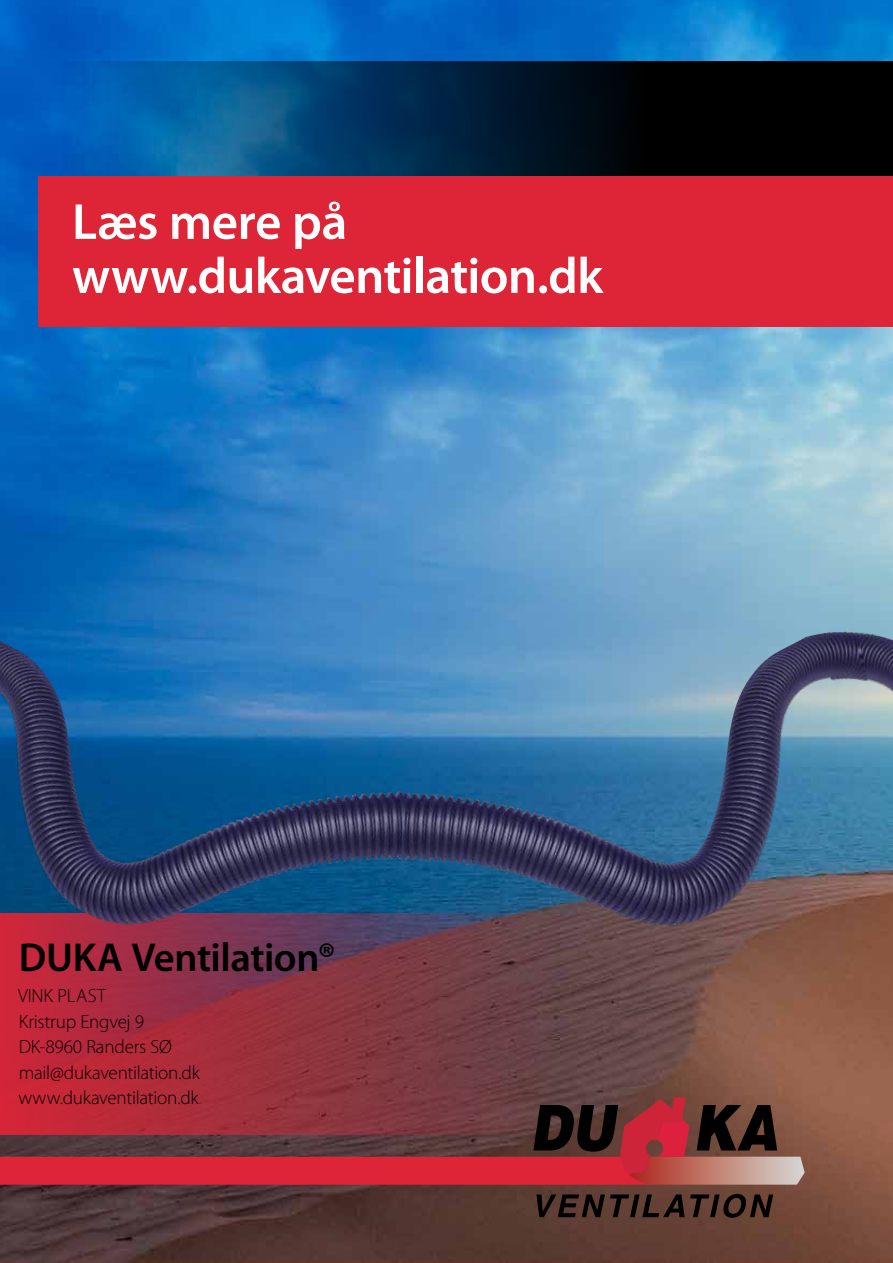
<style>
.page{position:relative;width:893px;height:1263px;background:#fff}
.page>*{position:absolute;margin:0;border:0;box-sizing:border-box;transform-origin:0 0}
.t1{font:600 51px/54px "Myriad Pro";letter-spacing:-.01em;color:#fff}
.t2{font:600 40.5px "Myriad Pro";letter-spacing:-.01em;color:#000}
.t3{font:300 19.2px/25.5px "Myriad Pro";letter-spacing:-.015em;color:#000}
</style>
<div class="page">
<img style="left:0;top:0;width:893px;height:1263px">
<svg style="left:0;top:926px;width:562px;height:171px;background:#8e3442"></svg>
<svg style="left:0;top:1097px;width:805px;height:91px;background:#92343a"></svg>
<svg style="left:536px;top:1194px;width:237px;height:24px;background:#3e2821"></svg>
<svg style="left:61px;top:61px;width:819px;height:115px;background:#022a48"></svg>
<div style="left:39px;top:176px;width:854px;height:150px;background:#dd2537"></div>
<div style="left:880px;top:61px;width:13px;height:115px;background:#000"></div>
<img style="left:773px;top:626px;width:120px;height:281px">
<img style="left:402px;top:633px;width:466px;height:294px">
<img style="left:0;top:641px;width:403px;height:285px">
<h1 class="t1" style="left:72px;top:193px;width:533px">Læs mere på www.dukaventilation.dk</h1>
<h2 class="t2" style="left:19px;top:931px;width:318px">DUKA Ventilation®</h2>
<p class="t3" style="left:18px;top:983px;width:183px">VINK PLAST<br>Kristrup Engvej 9<br>DK-8960 Randers SØ mail@dukaventilation.dk www.dukaventilation.dk</p>
</div>
